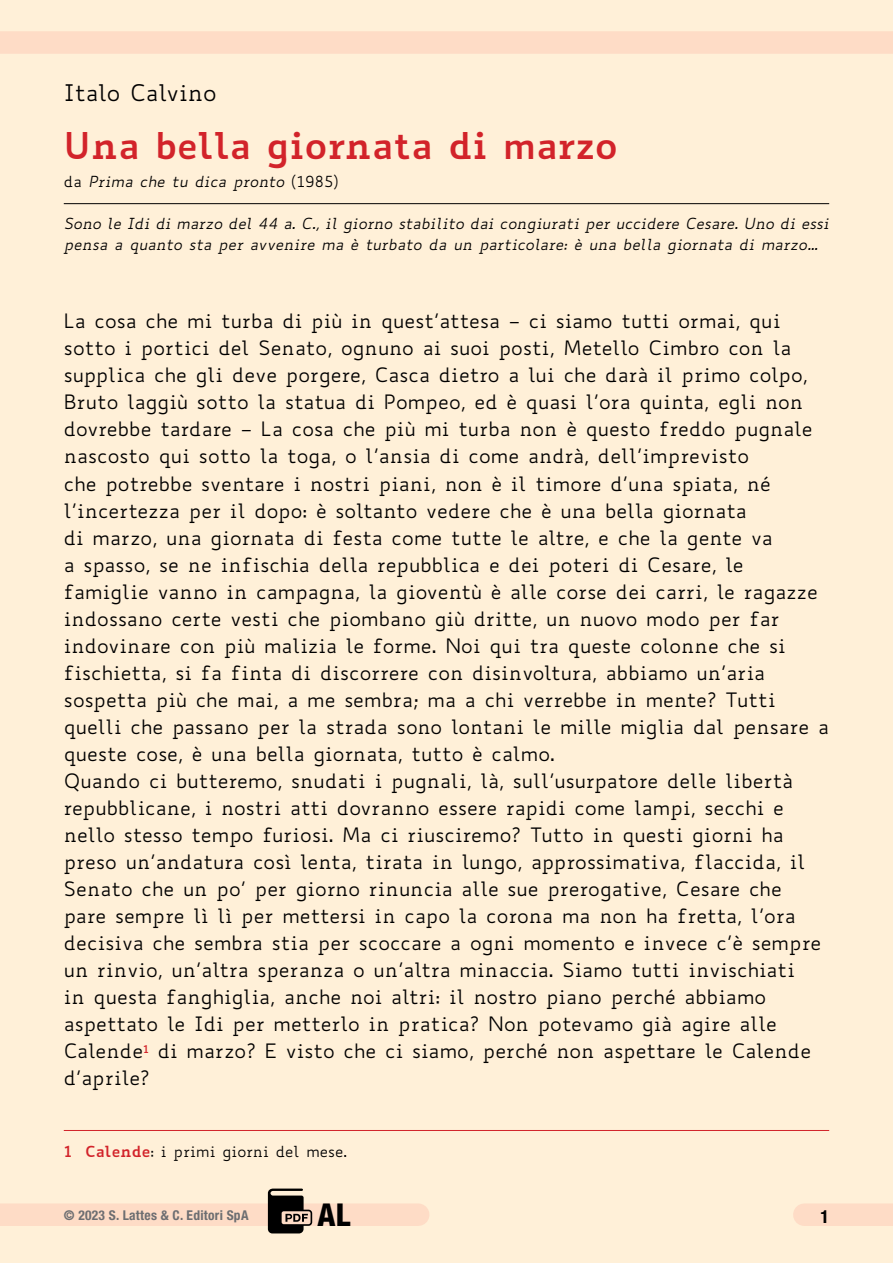
<style>
.page{position:relative;width:893px;height:1263px;background:#fff0d8}
.page>*{position:absolute;margin:0;border:0;box-sizing:border-box;transform-origin:0 0}
.t1{font:700 36px "Biancoenero";color:#d2232a}
.t2{font:800 condensed 31.5px "Helvetica Neue LT Std";color:#000}
.t3{font:22.5px "Biancoenero";letter-spacing:-.015em;color:#000}
.t4{font:19.5px/27px "Biancoenero";color:#000}
.t5{font:700 condensed 18px "Helvetica Neue LT Std";color:#000}
.t6{font:italic 15px/21px "Biancoenero";color:#000}
.t7{font:15px "Biancoenero";color:#000}
.t8{font:700 condensed 13.5px "Helvetica Neue LT Std";letter-spacing:.02em;color:#6d6e71}
.s1{font-style:normal}
.s2{font-weight:700;color:#d2232a}
</style>
<div class="page">
<div style="left:0;top:1203px;width:418px;height:23px;background:#fedcc6"></div>
<div style="left:0;top:31px;width:893px;height:23px;background:#fedcc6"></div>
<hr style="left:64px;top:203px;width:765px;height:1px;background:#000">
<hr style="left:64px;top:1130px;width:765px;height:1px;background:#d2232a">
<div style="left:804px;top:1203px;width:89px;height:23px;background:#fedcc6"></div>
<svg style="left:268px;top:1188px;width:44px;height:45px"></svg>
<p class="t3" style="left:64px;top:78px;width:154px">Italo Calvino</p>
<h1 class="t1" style="left:64px;top:114px;width:556px">Una bella giornata di marzo</h1>
<p class="t6" style="left:64px;top:171px;width:276px"><span class="s1">da</span> Prima che tu dica pronto <span class="s1">(1985)</span></p>
<p class="t6" style="left:64px;top:213px;width:767px">Sono le Idi di marzo del 44 a. C., il giorno stabilito dai congiurati per uccidere Cesare. Uno di essi pensa a quanto sta per avvenire ma è turbato da un particolare: è una bella giornata di marzo…</p>
<p class="t4" style="left:64px;top:307px;width:767px">La cosa che mi turba di più in quest’attesa – ci siamo tutti ormai, qui sotto i portici del Senato, ognuno ai suoi posti, Metello Cimbro con la supplica che gli deve porgere, Casca dietro a lui che darà il primo colpo, Bruto laggiù sotto la statua di Pompeo, ed è quasi l’ora quinta, egli non dovrebbe tardare – La cosa che più mi turba non è questo freddo pugnale nascosto qui sotto la toga, o l’ansia di come andrà, dell’imprevisto<br>che potrebbe sventare i nostri piani, non è il timore d’una spiata, né l’incertezza per il dopo: è soltanto vedere che è una bella giornata<br>di marzo, una giornata di festa come tutte le altre, e che la gente va<br>a spasso, se ne infischia della repubblica e dei poteri di Cesare, le famiglie vanno in campagna, la gioventù è alle corse dei carri, le ragazze indossano certe vesti che piombano giù dritte, un nuovo modo per far indovinare con più malizia le forme. Noi qui tra queste colonne che si fischietta, si fa finta di discorrere con disinvoltura, abbiamo un’aria sospetta più che mai, a me sembra; ma a chi verrebbe in mente? Tutti quelli che passano per la strada sono lontani le mille miglia dal pensare a queste cose, è una bella giornata, tutto è calmo.<br>Quando ci butteremo, snudati i pugnali, là, sull’usurpatore delle libertà repubblicane, i nostri atti dovranno essere rapidi come lampi, secchi e nello stesso tempo furiosi. Ma ci riusciremo? Tutto in questi giorni ha preso un’andatura così lenta, tirata in lungo, approssimativa, flaccida, il Senato che un po’ per giorno rinuncia alle sue prerogative, Cesare che pare sempre lì lì per mettersi in capo la corona ma non ha fretta, l’ora decisiva che sembra stia per scoccare a ogni momento e invece c’è sempre un rinvio, un’altra speranza o un’altra minaccia. Siamo tutti invischiati<br>in questa fanghiglia, anche noi altri: il nostro piano perché abbiamo aspettato le Idi per metterlo in pratica? Non potevamo già agire alle Calende<sup>1</sup> di marzo? E visto che ci siamo, perché non aspettare le Calende d’aprile?</p>
<p class="t7" style="left:64px;top:1141px;width:285px"><span class="s2">1 Calende</span>: i primi giorni del mese.</p>
<p class="t8" style="left:64px;top:1206px;width:186px">© 2023 S. Lattes &amp; C. Editori SpA</p>
<h2 class="t2" style="left:318px;top:1195px;width:34px">AL</h2>
<p class="t5" style="left:820px;top:1206px;width:10px">1</p>
</div>
